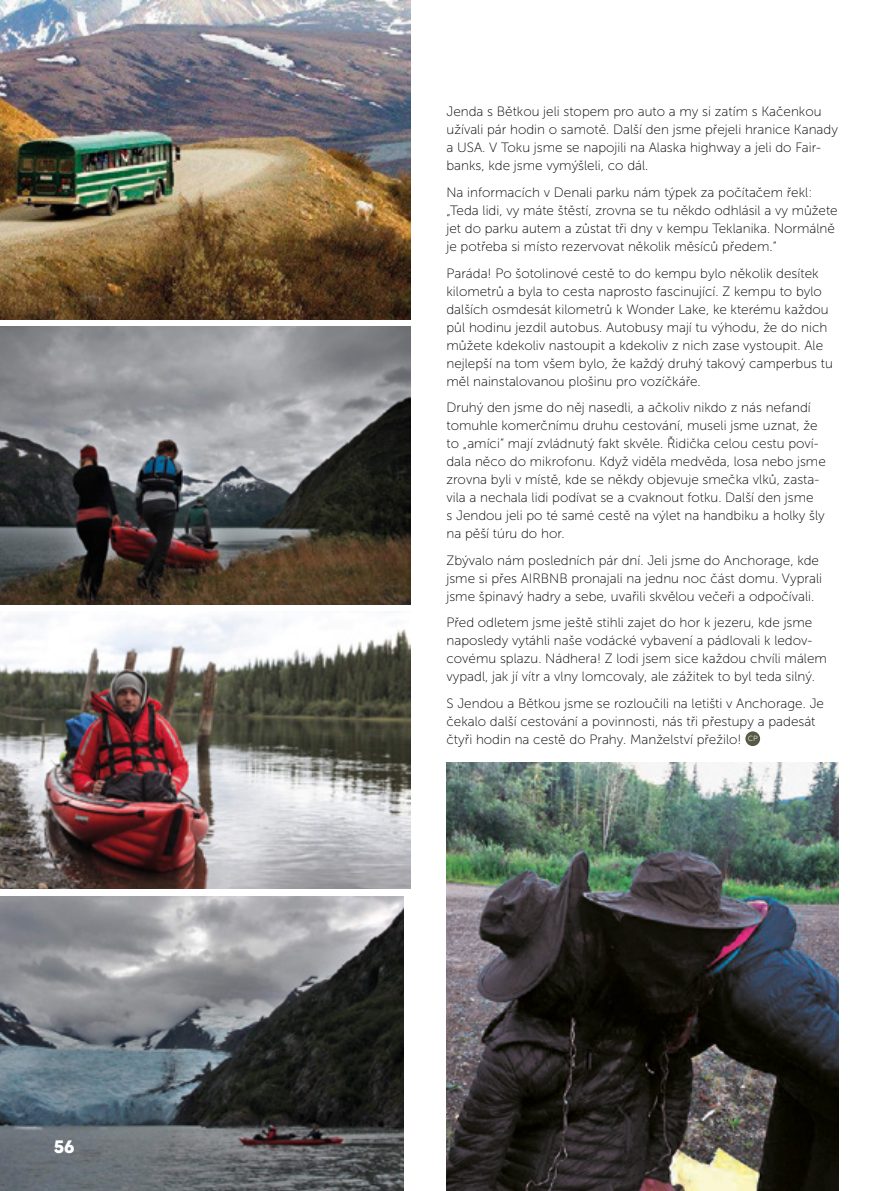
<style>
.page{position:relative;width:893px;height:1191px;background:#fff}
.page>*{position:absolute;margin:0;border:0;box-sizing:border-box;transform-origin:0 0}
.t1{font:900 18px "Motif";color:#fff}
.t2{font:13.5px/18px "Museo Sans 100";color:#000}
.t3{font:300 7.5px "Motif";color:#fff}
</style>
<div class="page">
<img style="left:0;top:0;width:410px;height:319px">
<img style="left:0;top:614px;width:410px;height:275px">
<img style="left:0;top:896px;width:404px;height:295px">
<img style="left:0;top:326px;width:410px;height:278px">
<img style="left:446px;top:762px;width:393px;height:429px">
<div style="left:745px;top:731px;width:15px;height:15px;background:#565944;border-radius:50%"></div>
<h1 class="t1" style="left:54px;top:1136px;width:22px">56</h1>
<p class="t2" style="left:446px;top:103px;width:393px">Jenda s Bětkou jeli stopem pro auto a my si zatím s Kačenkou užívali pár hodin o samotě. Další den jsme přejeli hranice Kanady a USA. V Toku jsme se napojili na Alaska highway a jeli do Fair&shy;banks, kde jsme vymýšleli, co dál.</p>
<p class="t2" style="left:446px;top:183px;width:393px">Na informacích v Denali parku nám týpek za počítačem řekl: „Teda lidi, vy máte štěstí, zrovna se tu někdo odhlásil a vy můžete jet do parku autem a zůstat tři dny v kempu Teklanika. Normálně je potřeba si místo rezervovat několik měsíců předem.“</p>
<p class="t2" style="left:446px;top:264px;width:388px">Paráda! Po šotolinové cestě to do kempu bylo několik desítek kilometrů a byla to cesta naprosto fascinující. Z kempu to bylo dalších osmdesát kilometrů k Wonder Lake, ke kterému každou půl hodinu jezdil autobus. Autobusy mají tu výhodu, že do nich můžete kdekoliv nastoupit a kdekoliv z nich zase vystoupit. Ale nejlepší na tom všem bylo, že každý druhý takový camperbus tu měl nainstalovanou plošinu pro vozíčkáře.</p>
<p class="t2" style="left:446px;top:398px;width:381px">Druhý den jsme do něj nasedli, a ačkoliv nikdo z nás nefandí tomuhle komerčnímu druhu cestování, museli jsme uznat, že to „amíci“ mají zvládnutý fakt skvěle. Řidička celou cestu poví&shy;dala něco do mikrofonu. Když viděla medvěda, losa nebo jsme zrovna byli v místě, kde se někdy objevuje smečka vlků, zasta&shy;vila a nechala lidi podívat se a cvaknout fotku. Další den jsme<br>s Jendou jeli po té samé cestě na výlet na handbiku a holky šly na pěší túru do hor.</p>
<p class="t2" style="left:446px;top:551px;width:377px">Zbývalo nám posledních pár dní. Jeli jsme do Anchorage, kde jsme si přes AIRBNB pronajali na jednu noc část domu. Vyprali jsme špinavý hadry a sebe, uvařili skvělou večeři a odpočívali.</p>
<p class="t2" style="left:446px;top:613px;width:382px">Před odletem jsme ještě stihli zajet do hor k jezeru, kde jsme naposledy vytáhli naše vodácké vybavení a pádlovali k ledov&shy;covému splazu. Nádhera! Z lodi jsem sice každou chvíli málem vypadl, jak jí vítr a vlny lomcovaly, ale zážitek to byl teda silný.</p>
<p class="t2" style="left:446px;top:694px;width:379px">S Jendou a Bětkou jsme se rozloučili na letišti v Anchorage. Je čekalo další cestování a povinnosti, nás tři přestupy a padesát čtyři hodin na cestě do Prahy. Manželství přežilo!</p>
<p class="t3" style="left:748px;top:734px;width:11px">CP</p>
</div>
